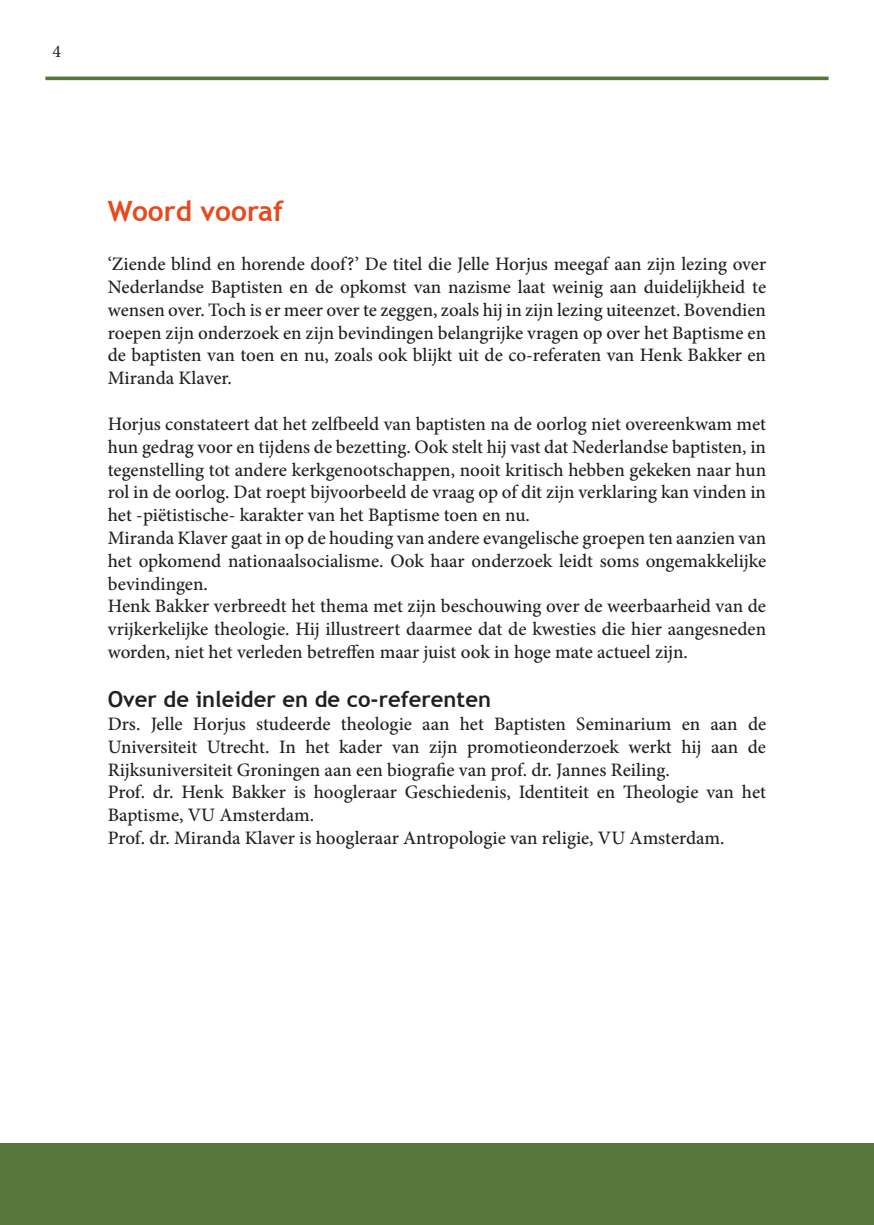
<style>
.page{position:relative;width:874px;height:1225px;background:#fff}
.page>*{position:absolute;margin:0;border:0;box-sizing:border-box;transform-origin:0 0}
.Kop{font:700 28px "Trebuchet MS";color:#e74a1e}
.Tussenkop{font:700 22px "Trebuchet MS";color:#231f20}
.Silo_Huisstijl_brood{font:500 19px/22.8px "Minion Pro";color:#231f20;text-align:justify}
.t1{font:18px "Minion Pro";color:#231f20}
</style>
<div class="page">
<hr style="left:45px;top:77px;width:783px;height:3px;background:#56773c">
<div style="left:0;top:1143px;width:873px;height:82px;background:#56773c"></div>
<p class="t1" style="left:52px;top:40px;width:10px">4</p>
<p class="Kop" style="left:108px;top:194px;width:177px">Woord vooraf</p>
<p class="Silo_Huisstijl_brood" style="left:108px;top:253px;width:659px">‘Ziende blind en horende doof?’ De titel die Jelle Horjus meegaf aan zijn lezing over Nederlandse Baptisten en de opkomst van nazisme laat weinig aan duidelijkheid te wensen over. Toch is er meer over te zeggen, zoals hij in zijn lezing uiteenzet. Bovendien roepen zijn onderzoek en zijn bevindingen belangrijke vragen op over het Baptisme en de baptisten van toen en nu, zoals ook blijkt uit de co-referaten van Henk Bakker en Miranda Klaver.</p>
<p class="Silo_Huisstijl_brood" style="left:108px;top:412px;width:659px">Horjus constateert dat het zelfbeeld van baptisten na de oorlog niet overeenkwam met hun gedrag voor en tijdens de bezetting. Ook stelt hij vast dat Nederlandse baptisten, in tegenstelling tot andere kerkgenootschappen, nooit kritisch hebben gekeken naar hun rol in de oorlog. Dat roept bijvoorbeeld de vraag op of dit zijn verklaring kan vinden in het -piëtistische- karakter van het Baptisme toen en nu.</p>
<p class="Silo_Huisstijl_brood" style="left:108px;top:526px;width:659px">Miranda Klaver gaat in op de houding van andere evangelische groepen ten aanzien van het opkomend nationaalsocialisme. Ook haar onderzoek leidt soms ongemakkelijke bevindingen.</p>
<p class="Silo_Huisstijl_brood" style="left:108px;top:595px;width:659px">Henk Bakker verbreedt het thema met zijn beschouwing over de weerbaarheid van de vrijkerkelijke theologie. Hij illustreert daarmee dat de kwesties die hier aangesneden worden, niet het verleden betreffen maar juist ook in hoge mate actueel zijn.</p>
<p class="Tussenkop" style="left:108px;top:685px;width:384px">Over de inleider en de co-referenten</p>
<p class="Silo_Huisstijl_brood" style="left:108px;top:712px;width:659px">Drs. Jelle Horjus studeerde theologie aan het Baptisten Seminarium en aan de Universiteit Utrecht. In het kader van zijn promotieonderzoek werkt hij aan de Rijksuniversiteit Groningen aan een biografie van prof. dr. Jannes Reiling.</p>
<p class="Silo_Huisstijl_brood" style="left:108px;top:781px;width:659px">Prof. dr. Henk Bakker is hoogleraar Geschiedenis, Identiteit en Theologie van het<br>Baptisme, VU Amsterdam.</p>
<p class="Silo_Huisstijl_brood" style="left:108px;top:826px;width:618px">Prof. dr. Miranda Klaver is hoogleraar Antropologie van religie, VU Amsterdam.</p>
</div>
